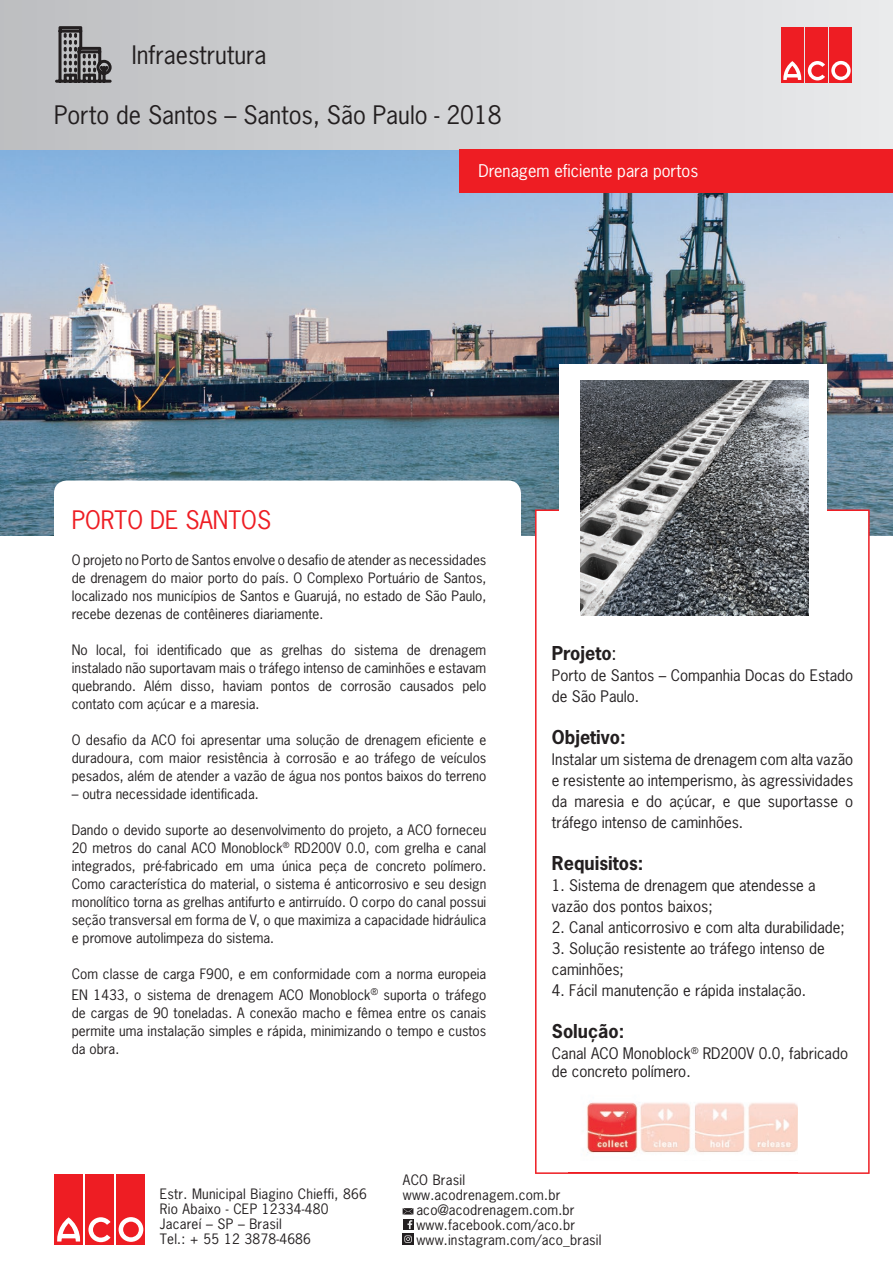
<style>
.page{position:relative;width:893px;height:1263px;background:#fff}
.page>*{position:absolute;margin:0;border:0;box-sizing:border-box;transform-origin:0 0}
.t1{font:24px "News Gothic";color:#231f20}
.t2{font:24px "News Gothic";color:#ee1d23}
.t3{font:700 18px "News Gothic";color:#231f20}
.t4{font:16.5px "News Gothic";color:#fff}
.t5{font:15px/21px "News Gothic";color:#231f20}
.t6{font:13.5px/18px "News Gothic";color:#231f20;text-align:justify}
.s1{font-weight:400}
</style>
<div class="page">
<img style="left:0;top:150px;width:893px;height:385px">
<div style="left:0;top:0;width:893px;height:150px;background:linear-gradient(to right,#bdbec1,#e9e9eb)"></div>
<div style="left:54px;top:480px;width:467px;height:164px;background:#fff;border-radius:13px"></div>
<svg style="left:535px;top:509px;width:335px;height:665px"></svg>
<div style="left:459px;top:150px;width:434px;height:43px;background:#ee1d23"></div>
<div style="left:54px;top:1174px;width:29px;height:71px;background:#ee1d23"></div>
<div style="left:85px;top:1174px;width:29px;height:71px;background:#ee1d23"></div>
<div style="left:116px;top:1174px;width:29px;height:71px;background:#ee1d23"></div>
<svg style="left:119px;top:1217px;width:24px;height:25px"></svg>
<svg style="left:88px;top:1217px;width:23px;height:25px"></svg>
<svg style="left:57px;top:1217px;width:24px;height:24px"></svg>
<div style="left:781px;top:27px;width:23px;height:55px;background:#ee1d23"></div>
<div style="left:805px;top:27px;width:23px;height:55px;background:#ee1d23"></div>
<div style="left:830px;top:27px;width:22px;height:55px;background:#ee1d23"></div>
<svg style="left:831px;top:61px;width:20px;height:19px"></svg>
<svg style="left:808px;top:61px;width:17px;height:19px"></svg>
<svg style="left:783px;top:61px;width:19px;height:19px"></svg>
<div style="left:403px;top:1219px;width:10px;height:10px;background:#231f20"></div>
<svg style="left:407px;top:1220px;width:5px;height:9px"></svg>
<svg style="left:403px;top:1208px;width:10px;height:6px"></svg>
<img style="left:569px;top:1083px;width:228px;height:89px">
<img style="left:569px;top:1172px;width:228px;height:1px">
<div style="left:797px;top:1090px;width:42px;height:70px;background:#fff"></div>
<img style="left:640px;top:1090px;width:157px;height:70px">
<div style="left:402px;top:1233px;width:12px;height:12px;background:#231f20"></div>
<svg style="left:404px;top:1235px;width:8px;height:8px"></svg>
<div style="left:559px;top:364px;width:268px;height:267px;background:#fff"></div>
<img style="left:580px;top:381px;width:229px;height:234px">
<svg style="left:55px;top:26px;width:57px;height:57px;background:#7c7b7d"></svg>
<h1 class="t1" style="left:132px;top:40px;width:136px">Infraestrutura</h1>
<h1 class="t1" style="left:54px;top:100px;width:449px">Porto de Santos – Santos, São Paulo - 2018</h1>
<p class="t4" style="left:478px;top:160px;width:221px">Drenagem eficiente para portos</p>
<h1 class="t2" style="left:72px;top:504px;width:201px">PORTO DE SANTOS</h1>
<p class="t6" style="left:72px;top:551px;width:416px">O projeto no Porto de Santos envolve o desafio de atender as necessidades de drenagem do maior porto do país. O Complexo Portuário de Santos, localizado nos municípios de Santos e Guarujá, no estado de São Paulo, recebe dezenas de contêineres diariamente.</p>
<p class="t6" style="left:72px;top:640px;width:416px">No local, foi identificado que as grelhas do sistema de drenagem instalado não suportavam mais o tráfego intenso de caminhões e estavam quebrando. Além disso, haviam pontos de corrosão causados pelo contato com açúcar e a maresia.</p>
<p class="t6" style="left:72px;top:730px;width:416px">O desafio da ACO foi apresentar uma solução de drenagem eficiente e duradoura, com maior resistência à corrosão e ao tráfego de veículos pesados, além de atender a vazão de água nos pontos baixos do terreno</p>
<p class="t6" style="left:72px;top:784px;width:188px">– outra necessidade identificada.</p>
<p class="t6" style="left:72px;top:820px;width:416px">Dando o devido suporte ao desenvolvimento do projeto, a ACO forneceu 20 metros do canal ACO Monoblock<sup>®</sup> RD200V 0.0, com grelha e canal integrados, pré-fabricado em uma única peça de concreto polímero.<br>Como característica do material, o sistema é anticorrosivo e seu design monolítico torna as grelhas antifurto e antirruído. O corpo do canal possui seção transversal em forma de V, o que maximiza a capacidade hidráulica e promove autolimpeza do sistema.</p>
<p class="t6" style="left:72px;top:963px;width:416px;line-height:21px">Com classe de carga F900, e em conformidade com a norma europeia<br>EN 1433, o sistema de drenagem ACO Monoblock<sup>®</sup> suporta o tráfego</p>
<p class="t6" style="left:72px;top:1003px;width:416px">de cargas de 90 toneladas. A conexão macho e fêmea entre os canais permite uma instalação simples e rápida, minimizando o tempo e custos da obra.</p>
<h2 class="t3" style="left:552px;top:641px;width:66px">Projeto<span class="s1">:</span></h2>
<p class="t5" style="left:552px;top:664px;width:303px">Porto de Santos – Companhia Docas do Estado de São Paulo.</p>
<h2 class="t3" style="left:552px;top:725px;width:75px">Objetivo:</h2>
<p class="t5" style="left:552px;top:748px;width:303px;text-align:justify">Instalar um sistema de drenagem com alta vazão e resistente ao intemperismo, às agressividades da maresia e do açúcar, e que suportasse o tráfego intenso de caminhões.</p>
<h2 class="t3" style="left:552px;top:851px;width:93px">Requisitos:</h2>
<p class="t5" style="left:552px;top:874px;width:265px">1. Sistema de drenagem que atendesse a vazão dos pontos baixos;</p>
<p class="t5" style="left:552px;top:916px;width:294px">2. Canal anticorrosivo e com alta durabilidade;</p>
<p class="t5" style="left:552px;top:937px;width:274px">3. Solução resistente ao tráfego intenso de caminhões;</p>
<p class="t5" style="left:552px;top:979px;width:256px">4. Fácil manutenção e rápida instalação.</p>
<h2 class="t3" style="left:552px;top:1019px;width:74px">Solução:</h2>
<p class="t5" style="left:552px;top:1044px;width:298px;line-height:18px">Canal ACO Monoblock<sup>®</sup> RD200V 0.0, fabricado de concreto polímero.</p>
<p class="t6" style="left:160px;top:1186px;width:208px;line-height:15px;text-align:left">Estr. Municipal Biagino Chieffi, 866<br>Rio Abaixo - CEP 12334-480<br>Jacareí – SP – Brasil<br>Tel.: + 55 12 3878-4686</p>
<p class="t6" style="left:403px;top:1170px;width:64px">ACO Brasil</p>
<p class="t6" style="left:403px;top:1185px;width:159px">www.acodrenagem.com.br</p>
<p class="t6" style="left:416px;top:1200px;width:160px">aco@acodrenagem.com.br</p>
<p class="t6" style="left:416px;top:1215px;width:160px">www.facebook.com/aco.br</p>
<p class="t6" style="left:416px;top:1230px;width:187px">www.instagram.com/aco_brasil</p>
</div>
